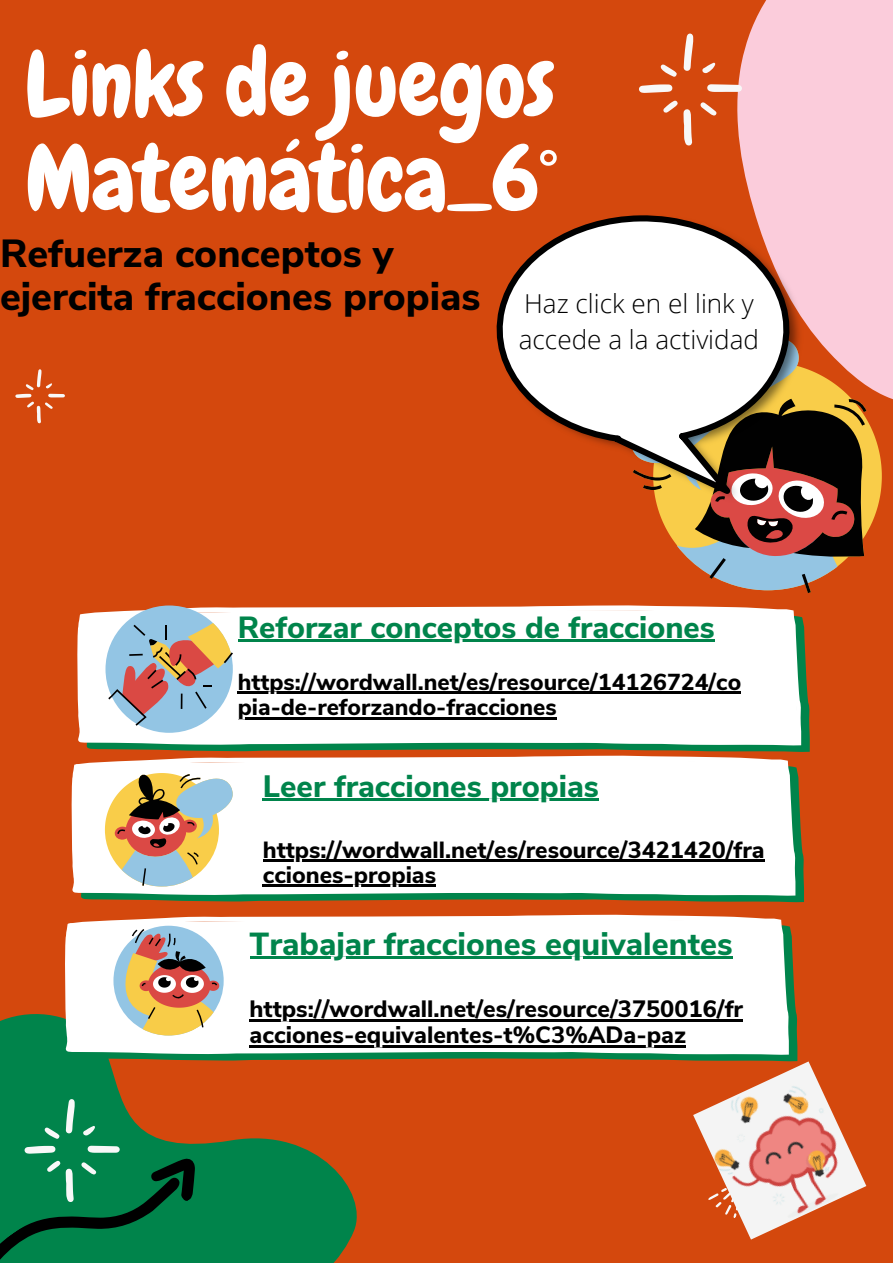
<style>
.page{position:relative;width:893px;height:1263px;background:#d4480d}
.page>*{position:absolute;margin:0;border:0;box-sizing:border-box;transform-origin:0 0}
.t1{font:91.28px/94px "Chewy";letter-spacing:-.005em;color:#fff}
.t2{font:800 39.15px/42.8px "Nunito Sans";color:#000}
.t3{font:800 31.88px "Nunito Sans";color:#00844b}
.t4{font:800 30.9px "Nunito Sans";color:#00844b}
.t5{font:800 30.53px "Nunito Sans";color:#00844b}
.t6{font:300 26.1px/36.4px "Open Sans";color:#000}
.t7{font:800 23.62px/25.9px "Nunito Sans";color:#010101}
.t8{font:800 23.4px/25.3px "Nunito Sans";color:#000}
.t9{font:800 23.02px/25.3px "Nunito Sans";color:#000}
</style>
<div class="page">
<svg style="left:0;top:1014px;width:357px;height:249px;fill:#00844b"></svg>
<svg style="left:86px;top:617px;width:724px;height:135px;fill:#00844b"></svg>
<div style="left:77px;top:605px;width:724px;height:140px;background:#fff"></div>
<svg style="left:74px;top:926px;width:723px;height:135px;fill:#00844b"></svg>
<div style="left:64px;top:915px;width:725px;height:140px;background:#fff"></div>
<svg style="left:81px;top:767px;width:723px;height:135px;fill:#00844b"></svg>
<div style="left:71px;top:756px;width:724px;height:140px;background:#fff"></div>
<svg style="left:672px;top:0;width:221px;height:489px;fill:#fbccdb"></svg>
<svg style="left:683px;top:109px;width:9px;height:37px"></svg>
<svg style="left:683px;top:34px;width:10px;height:37px"></svg>
<svg style="left:707px;top:84px;width:35px;height:8px"></svg>
<svg style="left:639px;top:84px;width:33px;height:9px"></svg>
<svg style="left:700px;top:102px;width:16px;height:14px"></svg>
<svg style="left:660px;top:64px;width:16px;height:13px"></svg>
<svg style="left:663px;top:100px;width:14px;height:13px"></svg>
<svg style="left:702px;top:63px;width:13px;height:10px"></svg>
<svg style="left:15px;top:369px;width:50px;height:54px"></svg>
<svg style="left:0;top:1099px;width:210px;height:164px"></svg>
<img style="left:693px;top:1061px;width:173px;height:178px">
<svg style="left:105px;top:771px;width:128px;height:115px"></svg>
<svg style="left:105px;top:605px;width:128px;height:128px"></svg>
<svg style="left:105px;top:926px;width:119px;height:109px"></svg>
<svg style="left:837px;top:318px;width:44px;height:216px"></svg>
<svg style="left:807px;top:318px;width:30px;height:80px"></svg>
<svg style="left:657px;top:398px;width:209px;height:195px"></svg>
<svg style="left:496px;top:212px;width:309px;height:296px"></svg>
<hr style="left:249px;top:956px;width:483px;height:3px;background:#00844b">
<hr style="left:249px;top:1019px;width:494px;height:2px;background:#010101">
<hr style="left:249px;top:1045px;width:437px;height:2px;background:#010101">
<hr style="left:263px;top:798px;width:336px;height:3px;background:#00844b">
<hr style="left:263px;top:859px;width:501px;height:2px;background:#000">
<hr style="left:263px;top:885px;width:173px;height:2px;background:#000">
<hr style="left:238px;top:639px;width:476px;height:3px;background:#00844b">
<hr style="left:238px;top:692px;width:503px;height:2px;background:#000">
<hr style="left:238px;top:717px;width:319px;height:2px;background:#000">
<p class="t1" style="left:25px;top:38px;width:534px">Links de juegos<br>Matemática_6°</p>
<p class="t2" style="left:0;top:233px;width:482px">Refuerza conceptos y ejercita fracciones propias</p>
<p class="t6" style="left:519px;top:285px;width:242px">Haz click en el link y accede a la actividad</p>
<p class="t5" style="left:238px;top:607px;width:478px">Reforzar conceptos de fracciones</p>
<p class="t9" style="left:238px;top:670px;width:505px">https://wordwall.net/es/resource/14126724/co pia-de-reforzando-fracciones</p>
<p class="t4" style="left:263px;top:765px;width:338px">Leer fracciones propias</p>
<p class="t8" style="left:263px;top:837px;width:503px">https://wordwall.net/es/resource/3421420/fra cciones-propias</p>
<p class="t3" style="left:249px;top:923px;width:484px">Trabajar fracciones equivalentes</p>
<p class="t7" style="left:249px;top:997px;width:495px">https://wordwall.net/es/resource/3750016/fr acciones-equivalentes-t%C3%ADa-paz</p>
</div>
